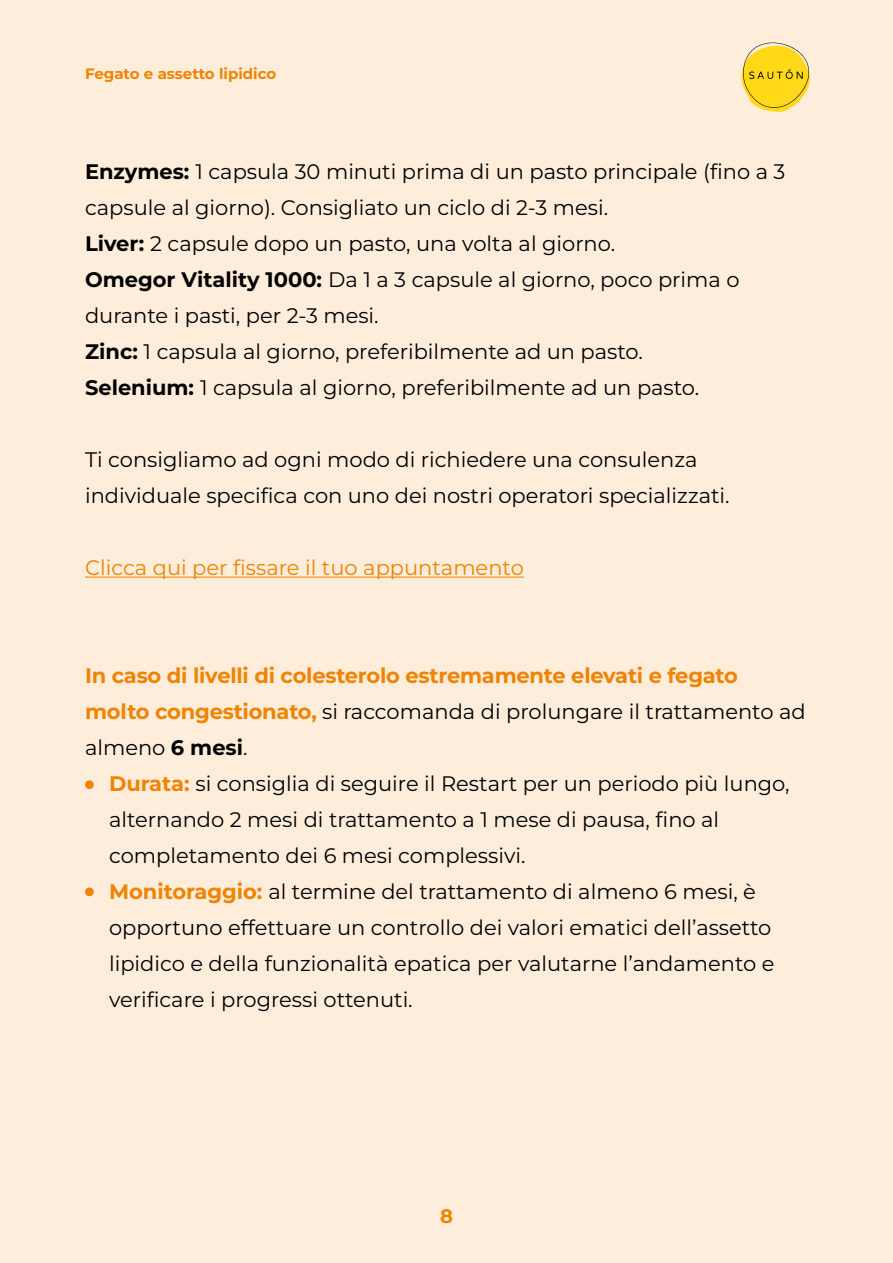
<style>
.page{position:relative;width:893px;height:1263px;background:#feeddb}
.page>*{position:absolute;margin:0;border:0;box-sizing:border-box;transform-origin:0 0}
.t1{font:21px/36px "Montserrat";color:#000}
.t2{font:700 21px/36px "Montserrat";letter-spacing:-.01em;color:#f08300}
.t3{font:21px "Montserrat";color:#f08300}
.t4{font:700 19.5px "Montserrat";color:#f08300}
.t5{font:700 15px "Montserrat";color:#f08300}
.s1{font-weight:700}
.s2{font-weight:400;color:#000}
.s3{color:#000}
.s4{font-weight:700;color:#f08300}
</style>
<div class="page">
<hr style="left:85px;top:577px;width:439px;height:1px;background:#f08300">
<div style="left:85px;top:780px;width:9px;height:9px;background:#f08300;border-radius:50%"></div>
<div style="left:85px;top:887px;width:9px;height:9px;background:#f08300;border-radius:50%"></div>
<svg style="left:741px;top:42px;width:69px;height:70px"></svg>
<p class="t5" style="left:85px;top:64px;width:193px">Fegato e assetto lipidico</p>
<p class="t1" style="left:85px;top:153px;width:702px"><span class="s1">Enzymes:</span> 1 capsula 30 minuti prima di un pasto principale (fino a 3 capsule al giorno). Consigliato un ciclo di 2-3 mesi.<br><span class="s1">Liver:</span> 2 capsule dopo un pasto, una volta al giorno.<br><span class="s1">Omegor Vitality 1000:</span> Da 1 a 3 capsule al giorno, poco prima o durante i pasti, per 2-3 mesi.<br><span class="s1">Zinc:</span> 1 capsula al giorno, preferibilmente ad un pasto.<br><span class="s1">Selenium:</span> 1 capsula al giorno, preferibilmente ad un pasto.</p>
<p class="t1" style="left:85px;top:441px;width:646px">Ti consigliamo ad ogni modo di richiedere una consulenza individuale specifica con uno dei nostri operatori specializzati.</p>
<p class="t3" style="left:85px;top:553px;width:440px">Clicca qui per fissare il tuo appuntamento</p>
<p class="t2" style="left:85px;top:657px;width:722px">In caso di livelli di colesterolo estremamente elevati e fegato molto congestionato, <span class="s2">si raccomanda di prolungare il trattamento ad almeno</span> <span class="s3">6 mesi</span><span class="s2">.</span></p>
<p class="t1" style="left:109px;top:765px;width:682px"><span class="s4">Durata:</span> si consiglia di seguire il Restart per un periodo più lungo, alternando 2 mesi di trattamento a 1 mese di pausa, fino al completamento dei 6 mesi complessivi.<br><span class="s4">Monitoraggio:</span> al termine del trattamento di almeno 6 mesi, è opportuno effettuare un controllo dei valori ematici dell’assetto lipidico e della funzionalità epatica per valutarne l’andamento e verificare i progressi ottenuti.</p>
<p class="t4" style="left:440px;top:1202px;width:14px">8</p>
</div>
